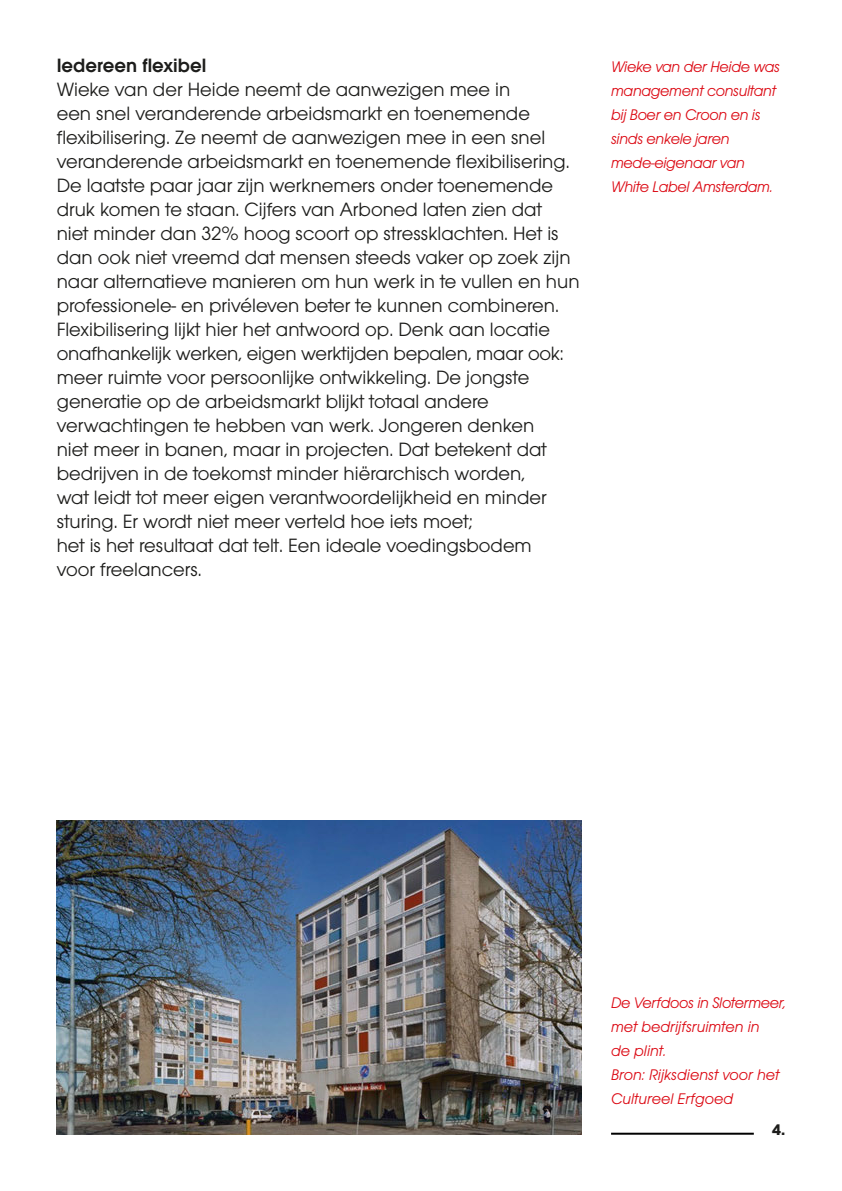
<style>
.page{position:relative;width:842px;height:1191px;background:#fff}
.page>*{position:absolute;margin:0;border:0;box-sizing:border-box;transform-origin:0 0}
.t1{font:20px/24px "Avant Gar Got Itc T";color:#1d1d1b}
.t2{font:600 20px "Avant Gar Got Itc T";color:#1d1d1b}
.t3{font:16px/24px "Avant Gar Got Itc T Book Obli";letter-spacing:-.02em;color:#dc0a14}
.t4{font:16px/24px "Avant Gar Got Itc T Book Obli";color:#dc0a14}
.t5{font:700 16px "Avant Gar Got Itc T";color:#1d1d1b}
</style>
<div class="page">
<hr style="left:611px;top:1132px;width:143px;height:2px;background:#000">
<img style="left:57px;top:821px;width:524px;height:313px">
<p class="t2" style="left:57px;top:54px;width:151px">Iedereen flexibel</p>
<p class="t1" style="left:57px;top:77px;width:455px">Wieke van der Heide neemt de aanwezigen mee in</p>
<p class="t1" style="left:57px;top:101px;width:524px">een snel veranderende arbeidsmarkt en toenemende flexibilisering. Ze neemt de aanwezigen mee in een snel veranderende arbeidsmarkt en toenemende flexibilisering.<br>De laatste paar jaar zijn werknemers onder toenemende druk komen te staan. Cijfers van Arboned laten zien dat<br>niet minder dan 32% hoog scoort op stressklachten. Het is dan ook niet vreemd dat mensen steeds vaker op zoek zijn naar alternatieve manieren om hun werk in te vullen en hun professionele- en privéleven beter te kunnen combineren.<br>Flexibilisering lijkt hier het antwoord op. Denk aan locatie onafhankelijk werken, eigen werktijden bepalen, maar ook: meer ruimte voor persoonlijke ontwikkeling. De jongste</p>
<p class="t1" style="left:57px;top:389px;width:434px">generatie op de arbeidsmarkt blijkt totaal andere</p>
<p class="t1" style="left:57px;top:413px;width:479px">verwachtingen te hebben van werk. Jongeren denken</p>
<p class="t1" style="left:57px;top:437px;width:492px">niet meer in banen, maar in projecten. Dat betekent dat bedrijven in de toekomst minder hiërarchisch worden,</p>
<p class="t1" style="left:57px;top:485px;width:491px">wat leidt tot meer eigen verantwoordelijkheid en minder sturing. Er wordt niet meer verteld hoe iets moet;</p>
<p class="t1" style="left:57px;top:533px;width:477px">het is het resultaat dat telt. Een ideale voedingsbodem</p>
<p class="t1" style="left:57px;top:557px;width:147px">voor freelancers.</p>
<p class="t3" style="left:611px;top:54px;width:170px">Wieke van der Heide was management consultant bij Boer en Croon en is sinds enkele jaren</p>
<p class="t3" style="left:611px;top:150px;width:136px">mede-eigenaar van</p>
<p class="t3" style="left:611px;top:174px;width:163px">White Label Amsterdam.</p>
<p class="t3" style="left:611px;top:990px;width:176px">De Verfdoos in Slotermeer, met bedrijfsruimten in</p>
<p class="t3" style="left:611px;top:1038px;width:57px">de plint.</p>
<p class="t4" style="left:611px;top:1062px;width:170px">Bron: Rijksdienst voor het<br>Cultureel Erfgoed</p>
<p class="t5" style="left:772px;top:1119px;width:14px">4.</p>
</div>
